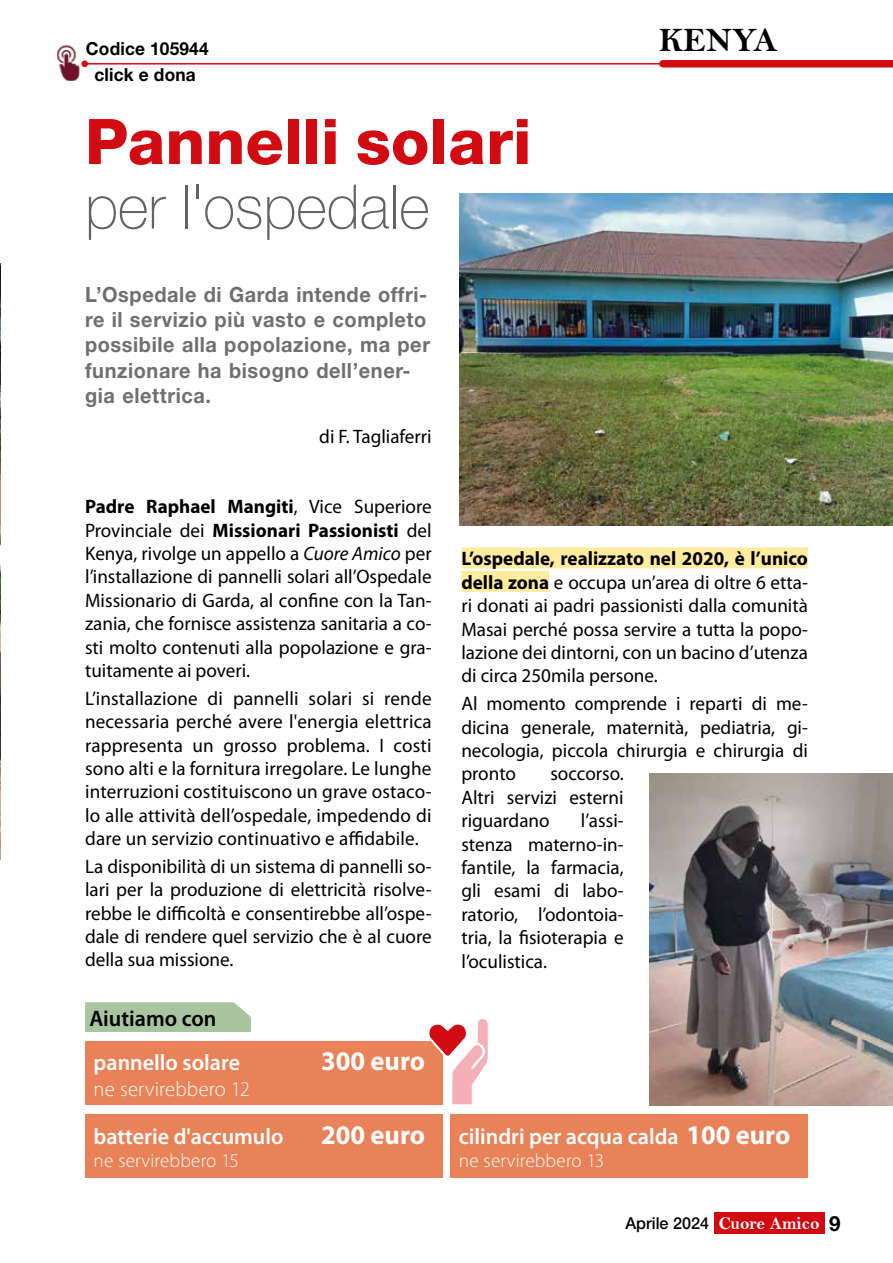
<style>
.page{position:relative;width:893px;height:1263px;background:#fff}
.page>*{position:absolute;margin:0;border:0;box-sizing:border-box;transform-origin:0 0}
.t1{font:800 63px "Helvetica Neue LT Pro";color:#d20a11}
.t2{font:100 61.5px "Helvetica Neue LT Pro";color:#646363;scale:.96 1}
.t3{font:34.5px "Bell MT Bold";color:#000}
.t4{font:700 27px "Myriad Pro";color:#fff}
.t5{font:600 22.5px "Myriad Pro";color:#fff}
.t6{font:600 22.5px "Myriad Pro";color:#000}
.t7{font:700 21px/25.2px "Helvetica Neue LT Std";letter-spacing:.03em;color:#706f6f;scale:.95 1}
.t8{font:300 21px "Myriad Pro";letter-spacing:.005em;color:#fff}
.t9{font:19.5px/23.4px "Myriad Pro";color:#000;text-align:justify}
.t10{font:300 19.5px "Myriad Pro";letter-spacing:.005em;color:#fff}
.t11{font:700 18px "Helvetica Neue LT Pro";letter-spacing:.01em;color:#000;scale:.96 1}
.t12{font:500 16.5px "Helvetica Neue LT Pro";color:#000}
.s1{font-weight:700}
.s2{font-style:italic}
.s3{font-weight:700;font-size:27px}
.s4{font-family:"Bell MT Bold";font-weight:400;font-size:18px;color:#fff}
.s5{font-weight:700;font-size:21px}
</style>
<div class="page">
<hr style="left:85px;top:63px;width:740px;height:2px;background:#d20a11">
<div style="left:81px;top:60px;width:7px;height:7px;background:#d20a11;border-radius:50%"></div>
<div style="left:663px;top:60px;width:230px;height:8px;background:#d20a11"></div>
<div style="left:714px;top:1212px;width:110px;height:21px;background:#d20a11"></div>
<div style="left:461px;top:547px;width:347px;height:21px;background:#ffec9d"></div>
<div style="left:461px;top:571px;width:88px;height:21px;background:#ffec9d"></div>
<img style="left:649px;top:774px;width:244px;height:332px">
<img style="left:0;top:566px;width:1px;height:293px">
<img style="left:0;top:264px;width:1px;height:280px">
<img style="left:460px;top:193px;width:433px;height:332px">
<div style="left:85px;top:1041px;width:357px;height:64px;background:#e98258"></div>
<div style="left:85px;top:1002px;width:166px;height:30px;background:#a9c59f"></div>
<div style="left:85px;top:1113px;width:357px;height:64px;background:#e98258"></div>
<div style="left:450px;top:1113px;width:358px;height:64px;background:#e98258"></div>
<svg style="left:429px;top:1019px;width:59px;height:86px"></svg>
<img style="left:57px;top:44px;width:26px;height:37px">
<p class="t11" style="left:86px;top:38px;width:129px">Codice 105944</p>
<p class="t11" style="left:94px;top:63px;width:107px">click e dona</p>
<h1 class="t1" style="left:85px;top:104px;width:448px">Pannelli solari</h1>
<h2 class="t2" style="left:85px;top:172px;width:361px">per l'ospedale</h2>
<p class="t7" style="left:85px;top:281px;width:365px">L’Ospedale di Garda intende offri&shy;re il servizio più vasto e completo possibile alla popolazione, ma per funzionare ha bisogno dell’ener&shy;gia elettrica.</p>
<p class="t9" style="left:319px;top:425px;width:114px">di F. Tagliaferri</p>
<h3 class="t3" style="left:659px;top:20px;width:120px">KENYA</h3>
<p class="t9" style="left:85px;top:495px;width:348px"><span class="s1">Padre Raphael Mangiti</span>, Vice Superiore Provinciale dei <span class="s1">Missionari Passionisti</span> del Kenya, rivolge un appello a <span class="s2">Cuore Amico</span> per l’installazione di pannelli solari all’Ospedale Missionario di Garda, al confine con la Tan&shy;zania, che fornisce assistenza sanitaria a co&shy;sti molto contenuti alla popolazione e gra&shy;tuitamente ai poveri.</p>
<p class="t9" style="left:85px;top:686px;width:348px">L’installazione di pannelli solari si rende necessaria perché avere l'energia elettrica rappresenta un grosso problema. I costi sono alti e la fornitura irregolare. Le lunghe interruzioni costituiscono un grave ostaco&shy;lo alle attività dell’ospedale, impedendo di dare un servizio continuativo e affidabile.</p>
<p class="t9" style="left:85px;top:854px;width:348px">La disponibilità di un sistema di pannelli so&shy;lari per la produzione di elettricità risolve&shy;rebbe le difficoltà e consentirebbe all’ospe&shy;dale di rendere quel servizio che è al cuore della sua missione.</p>
<p class="t6" style="left:89px;top:1004px;width:129px">Aiutiamo con</p>
<p class="t5" style="left:94px;top:1048px;width:148px">pannello solare</p>
<h3 class="t4" style="left:321px;top:1044px;width:105px">300 euro</h3>
<p class="t8" style="left:94px;top:1077px;width:158px">ne servirebbero 12</p>
<p class="t5" style="left:94px;top:1122px;width:192px">batterie d'accumulo</p>
<h3 class="t4" style="left:321px;top:1117px;width:105px">200 euro</h3>
<p class="t10" style="left:94px;top:1150px;width:147px">ne servirebbero 15</p>
<p class="t9" style="left:461px;top:547px;width:348px"><span class="s1">L’ospedale, realizzato nel 2020, è l’unico della zona</span> e occupa un’area di oltre 6 etta&shy;ri donati ai padri passionisti dalla comunità Masai perché possa servire a tutta la popo&shy;lazione dei dintorni, con un bacino d’utenza di circa 250mila persone.</p>
<p class="t9" style="left:461px;top:691px;width:348px">Al momento comprende i reparti di me&shy;dicina generale, maternità, pediatria, gi&shy;necologia, piccola chirurgia e chirurgia di pronto</p>
<p class="t9" style="left:461px;top:762px;width:164px;text-indent:89px">soccorso.<br>Altri servizi esterni riguardano</p>
<p class="t9" style="left:461px;top:808px;width:164px;text-indent:119px">l’assi&shy;stenza materno-in&shy;fantile, la farmacia, gli esami di labo&shy;ratorio, l’odontoia&shy;tria, la fisioterapia e l’oculistica.</p>
<p class="t5" style="left:459px;top:1122px;width:333px">cilindri per acqua calda <span class="s3">100 euro</span></p>
<p class="t10" style="left:459px;top:1150px;width:147px">ne servirebbero 13</p>
<p class="t12" style="left:625px;top:1213px;width:216px">Aprile 2024 <span class="s4">Cuore Amico</span> <span class="s5">9</span></p>
</div>
